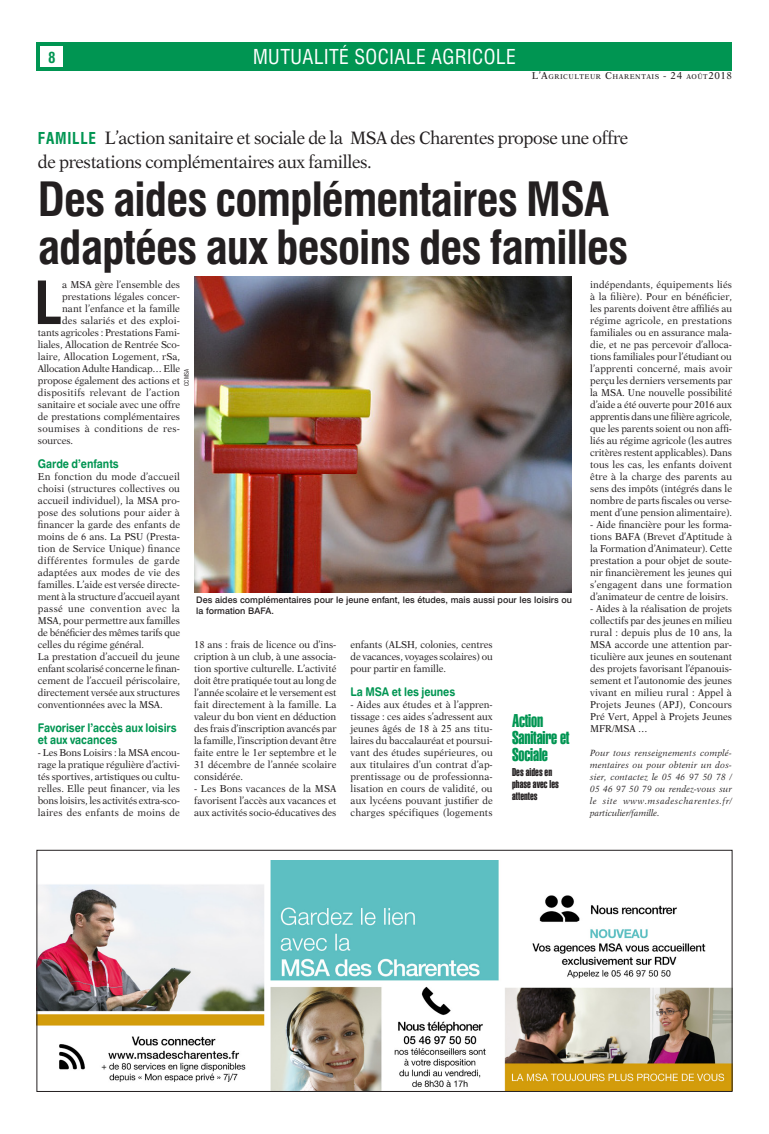
<style>
.page{position:relative;width:769px;height:1134px;background:#fff}
.page>*{position:absolute;margin:0;border:0;box-sizing:border-box;transform-origin:0 0}
.t1{font:700 condensed 57.9px "Swiss 721 BT";color:#231f20}
.t2{font:700 condensed 46px/48px "Swiss 721 BT";letter-spacing:-.02em;color:#231f20}
.t3{font:condensed 20px "Swiss 721 BT";letter-spacing:.025em;color:#fff}
.t4{font:18px/24px "New Aster";letter-spacing:-.02em;color:#231f20;scale:.93 1}
.t5{font:18px/17px "Swiss 911 BT Extra Compressed";letter-spacing:-.01em;color:#009552}
.t6{font:700 condensed 15px "Swiss 721 BT";color:#009552}
.t7{font:12px/12px "Swiss 721 BT Bold Rounded";letter-spacing:-.005em;color:#009552;scale:.9 1}
.t8{font:11px/12px "Swiss 911 BT Extra Compressed";letter-spacing:.005em;color:#231f20}
.t9{font:10px/12px "New Aster";color:#231f20;text-align:justify;scale:.94 1}
.t10{font:10px "New Aster";letter-spacing:.03em;color:#231f20;scale:.94 1}
.t11{font:10px "New Aster";letter-spacing:-.02em;color:#231f20;scale:.94 1}
.t12{font:10px "New Aster";letter-spacing:.02em;color:#231f20;scale:.94 1}
.t13{font:italic 9px/12px "New Aster";letter-spacing:.06em;color:#231f20;text-align:justify;scale:.94 1}
.t14{font:500 9px/10.8px "Swiss 721 BT";color:#231f20}
.t15{font:7px "New Aster";letter-spacing:.07em;color:#231f20}
.t16{font:condensed 6px "Swiss 721 BT";color:#231f20;scale:.94 1}
.s1{font-size:10px}
.s2{font-family:"Swiss 721 BT";font-weight:700;font-stretch:condensed;font-size:16px;color:#009552}
</style>
<div class="page">
<div style="left:37px;top:43px;width:694px;height:28px;background:#009552"></div>
<div style="left:41px;top:46px;width:22px;height:21px;background:#fff"></div>
<img style="left:194px;top:276px;width:377px;height:316px">
<img style="left:39px;top:860px;width:691px;height:230px">
<div style="left:37px;top:850px;width:695px;height:242px;border:1px solid #231f20"></div>
<h3 class="t6" style="left:48px;top:48px;width:9px">8</h3>
<h3 class="t3" style="left:253px;top:45px;width:264px">MUTUALITÉ SOCIALE AGRICOLE</h3>
<p class="t15" style="left:531px;top:72px;width:202px"><span class="s1">L’A</span>GRICULTEUR <span class="s1">C</span>HARENTAIS <span class="s1">- 24</span> AOÛT<span class="s1">2018</span></p>
<h3 class="t4" style="left:38px;top:126px;width:636px"><span class="s2">FAMILLE</span> L’action sanitaire et sociale de la MSA des Charentes propose une offre de prestations complémentaires aux familles.</h3>
<h2 class="t2" style="left:38px;top:175px;width:591px">Des aides complémentaires MSA adaptées aux besoins des familles</h2>
<h1 class="t1" style="left:34px;top:268px;width:30px">L</h1>
<p class="t9" style="left:62px;top:278px;width:127px">a MSA gère l’ensemble des</p>
<p class="t9" style="left:590px;top:278px;width:152px">indépendants, équipements liés à la filière). Pour en bénéficier, les parents doivent être affiliés au régime agricole, en prestations familiales ou en assurance mala&shy;die, et ne pas percevoir d’alloca&shy;tions familiales pour l’étudiant ou l’apprenti concerné, mais avoir perçu les derniers versements par la MSA. Une nouvelle possibilité d’aide a été ouverte pour 2016 aux apprentis dans une filière agricole, que les parents soient ou non affi&shy;liés au régime agricole (les autres critères restent applicables). Dans tous les cas, les enfants doivent être à la charge des parents au sens des impôts (intégrés dans le nombre de parts fiscales ou verse&shy;ment d’une pension alimentaire).</p>
<p class="t9" style="left:590px;top:518px;width:152px">- Aide financière pour les forma&shy;tions BAFA (Brevet d’Aptitude à la Formation d’Animateur). Cette prestation a pour objet de soute&shy;nir financièrement les jeunes qui s’engagent dans une formation d’animateur de centre de loisirs.</p>
<p class="t9" style="left:590px;top:602px;width:152px">- Aides à la réalisation de projets collectifs par des jeunes en milieu rural : depuis plus de 10 ans, la MSA accorde une attention par&shy;ticulière aux jeunes en soutenant des projets favorisant l’épanouis&shy;sement et l’autonomie des jeunes vivant en milieu rural : Appel à Projets Jeunes (APJ), Concours Pré Vert, Appel à Projets Jeunes MFR/MSA …</p>
<p class="t13" style="left:590px;top:747px;width:152px">Pour tous renseignements complé&shy;mentaires ou pour obtenir un dos&shy;sier, contactez le 05 46 97 50 78 / 05 46 97 50 79 ou rendez-vous sur le site www.msadescharentes.fr/ particulier/famille.</p>
<p class="t9" style="left:62px;top:290px;width:127px">prestations légales concer-</p>
<p class="t9" style="left:62px;top:302px;width:127px">nant l’enfance et la famille</p>
<p class="t12" style="left:62px;top:315px;width:127px">des salariés et des exploi-</p>
<p class="t9" style="left:38px;top:326px;width:153px">tants agricoles : Prestations Fami-</p>
<p class="t9" style="left:38px;top:338px;width:153px">liales, Allocation de Rentrée Sco-</p>
<p class="t9" style="left:38px;top:350px;width:153px">laire, Allocation Logement, rSa,</p>
<p class="t11" style="left:38px;top:363px;width:153px">Allocation Adulte Handicap… Elle</p>
<p class="t9" style="left:38px;top:374px;width:153px">propose également des actions et</p>
<p class="t10" style="left:38px;top:387px;width:153px">dispositifs relevant de l’action</p>
<p class="t9" style="left:38px;top:398px;width:153px">sanitaire et sociale avec une offre</p>
<p class="t9" style="left:38px;top:410px;width:153px">de prestations complémentaires</p>
<p class="t10" style="left:38px;top:423px;width:153px">soumises à conditions de res-</p>
<p class="t9" style="left:38px;top:434px;width:39px">sources.</p>
<p class="t7" style="left:38px;top:458px;width:91px">Garde d’enfants</p>
<p class="t9" style="left:38px;top:470px;width:153px;text-align:left">En fonction du mode d’accueil choisi (structures collectives ou accueil individuel), la MSA pro&shy;pose des solutions pour aider à financer la garde des enfants de moins de 6 ans. La PSU (Presta&shy;tion de Service Unique) finance différentes formules de garde adaptées aux modes de vie des familles. L’aide est versée directe&shy;ment à la structure d’accueil ayant passé une convention avec la<br>MSA, pour permettre aux familles de bénéficier des mêmes tarifs que celles du régime général.<br>La prestation d’accueil du jeune enfant scolarisé concerne le finan&shy;cement de l’accueil périscolaire, directement versée aux structures conventionnées avec la MSA.</p>
<p class="t7" style="left:38px;top:722px;width:155px">Favoriser l’accès aux loisirs et aux vacances</p>
<p class="t9" style="left:38px;top:746px;width:153px">- Les Bons Loisirs : la MSA encou&shy;rage la pratique régulière d’activi&shy;tés sportives, artistiques ou cultu&shy;relles. Elle peut financer, via les bons loisirs, les activités extra-sco&shy;laires des enfants de moins de</p>
<p class="t16" style="left:183px;top:386px;width:19px;rotate:-90deg">CCMSA</p>
<p class="t14" style="left:196px;top:595px;width:377px">Des aides complémentaires pour le jeune enfant, les études, mais aussi pour les loisirs ou la formation BAFA.</p>
<p class="t9" style="left:194px;top:638px;width:153px">18 ans : frais de licence ou d’ins&shy;cription à un club, à une associa&shy;tion sportive culturelle. L’activité doit être pratiquée tout au long de l’année scolaire et le versement est fait directement à la famille. La valeur du bon vient en déduction des frais d’inscription avancés par la famille, l’inscription devant être faite entre le 1er septembre et le 31 décembre de l’année scolaire considérée.</p>
<p class="t9" style="left:194px;top:782px;width:153px">- Les Bons vacances de la MSA favorisent l’accès aux vacances et aux activités socio-éducatives des</p>
<p class="t9" style="left:350px;top:638px;width:153px">enfants (ALSH, colonies, centres de vacances, voyages scolaires) ou pour partir en famille.</p>
<p class="t7" style="left:350px;top:686px;width:118px">La MSA et les jeunes</p>
<p class="t9" style="left:350px;top:698px;width:153px">- Aides aux études et à l’appren&shy;tissage : ces aides s’adressent aux jeunes âgés de 18 à 25 ans titu&shy;laires du baccalauréat et poursui&shy;vant des études supérieures, ou aux titulaires d’un contrat d’ap&shy;prentissage ou de professionna&shy;lisation en cours de validité, ou aux lycéens pouvant justifier de charges spécifiques (logements</p>
<h3 class="t5" style="left:512px;top:712px;width:59px">Action<br>Sanitaire et<br>Sociale</h3>
<p class="t8" style="left:512px;top:766px;width:48px">Des aides en phase avec les attentes</p>
</div>
